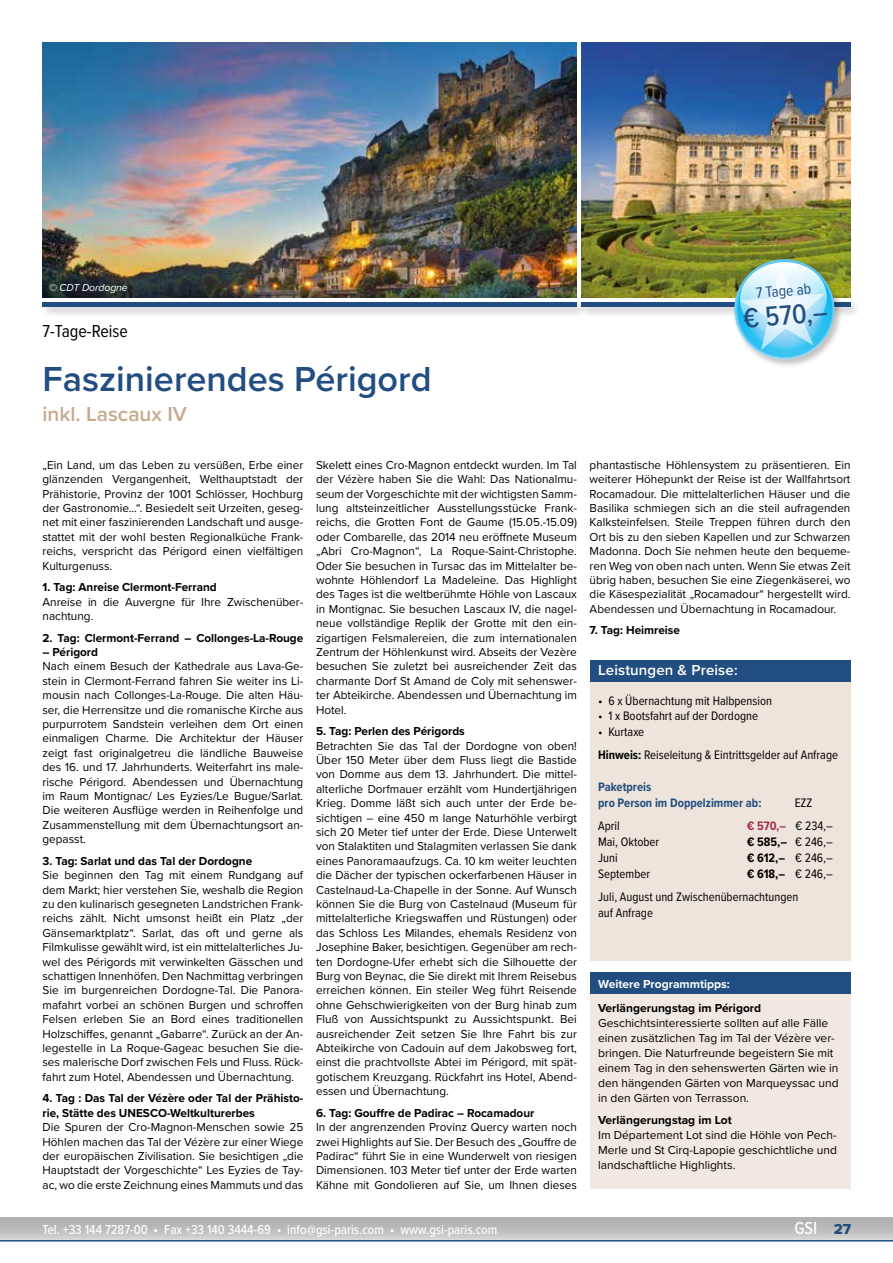
<style>
.page{position:relative;width:893px;height:1263px;background:#fff}
.page>*{position:absolute;margin:0;border:0;box-sizing:border-box;transform-origin:0 0}
.t1{font:600 36px "Proxima Nova";color:#224d80}
.t2{font:500 28.5px "Proxima Nova Cond";color:#224d80}
.t3{font:600 21px "Proxima Nova";color:#c6aa8e}
.t4{font:18px "Proxima Nova Cond";color:#000}
.t5{font:500 18px "Proxima Nova Cond";color:#fff}
.t6{font:15.6px "Proxima Nova Cond";color:#224d80}
.t7{font:600 15px "Proxima Nova";letter-spacing:.01em;color:#fff}
.t8{font:500 13.5px "Proxima Nova Cond";color:#fff}
.t9{font:12.75px/23.2px "Proxima Nova Cond";color:#000}
.t10{font:700 12.75px/15.8px "Proxima Nova Cond";color:#224d80}
.t11{font:700 12.75px "Proxima Nova Cond";color:#000}
.t12{font:700 12.75px "Proxima Nova Cond";color:#a53051}
.t13{font:12px/14.4px "Proxima Nova";color:#000;text-align:justify}
.t14{font:700 12px/14.4px "Proxima Nova";color:#000}
.t15{font:700 12px "Proxima Nova";color:#fff}
.t16{font:italic 10.5px "Proxima Nova";letter-spacing:-.01em;color:#fff}
.s1{font-weight:700}
.s2{font-weight:400;color:#000}
.s3{font-weight:400}
.s4{font-family:"Proxima Nova Extrabld";font-weight:400;font-size:15px;color:#224d80}
</style>
<div class="page">
<svg style="left:0;top:1218px;width:893px;height:21px;background:#bdbdbd"></svg>
<hr style="left:0;top:1240px;width:893px;height:1px;background:#224d80">
<div style="left:590px;top:682px;width:260px;height:279px;background:#ede4db"></div>
<img style="left:43px;top:43px;width:534px;height:255px">
<img style="left:581px;top:43px;width:269px;height:255px">
<div style="left:40px;top:299px;width:548px;height:19px;background:#000;opacity:.25"></div>
<hr style="left:43px;top:302px;width:534px;height:4px;background:#224d80">
<div style="left:579px;top:299px;width:283px;height:19px;background:#000;opacity:.25"></div>
<hr style="left:581px;top:302px;width:269px;height:4px;background:#224d80">
<div style="left:590px;top:660px;width:260px;height:22px;background:#224d80"></div>
<div style="left:732px;top:257px;width:112px;height:112px;background:#000;opacity:.25"></div>
<svg style="left:732px;top:257px;width:104px;height:104px"></svg>
<div style="left:590px;top:994px;width:260px;height:195px;background:#f0e8e1"></div>
<div style="left:590px;top:973px;width:260px;height:21px;background:#224d80"></div>
<p class="t16" style="left:49px;top:279px;width:80px">© CDT Dordogne</p>
<h3 class="t4" style="left:43px;top:318px;width:87px">7-Tage-Reise</h3>
<h1 class="t1" style="left:43px;top:352px;width:391px">Faszinierendes Périgord</h1>
<h3 class="t3" style="left:43px;top:398px;width:146px">inkl. Lascaux IV</h3>
<h3 class="t6" style="left:755px;top:282px;width:57px;rotate:-5deg">7 Tage ab</h3>
<h2 class="t2" style="left:742px;top:298px;width:86px;rotate:-5deg">€ 570,–</h2>
<p class="t13" style="left:43px;top:457px;width:262px">„Ein Land, um das Leben zu versüßen, Erbe einer glänzenden Vergangenheit, Welthauptstadt der Prähistorie, Provinz der 1001 Schlösser, Hochburg der Gastronomie...“. Besiedelt seit Urzeiten, geseg&shy;net mit einer faszinierenden Landschaft und ausge&shy;stattet mit der wohl besten Regionalküche Frank&shy;reichs, verspricht das Périgord einen vielfältigen Kulturgenuss.</p>
<p class="t14" style="left:43px;top:580px;width:176px">1. Tag: Anreise Clermont-Ferrand</p>
<p class="t13" style="left:43px;top:594px;width:262px">Anreise in die Auvergne für Ihre Zwischenüber&shy;nachtung.</p>
<p class="t14" style="left:43px;top:630px;width:262px">2. Tag: Clermont-Ferrand – Collonges-La-Rouge</p>
<p class="t14" style="left:43px;top:644px;width:57px">– Périgord</p>
<p class="t13" style="left:43px;top:659px;width:262px">Nach einem Besuch der Kathedrale aus Lava-Ge&shy;stein in Clermont-Ferrand fahren Sie weiter ins Li&shy;mousin nach Collonges-La-Rouge. Die alten Häu&shy;ser, die Herrensitze und die romanische Kirche aus purpurrotem Sandstein verleihen dem Ort einen einmaligen Charme. Die Architektur der Häuser zeigt fast originalgetreu die ländliche Bauweise des 16. und 17. Jahrhunderts. Weiterfahrt ins male&shy;rische Périgord. Abendessen und Übernachtung im Raum Montignac/ Les Eyzies/Le Bugue/Sarlat.<br>Die weiteren Ausflüge werden in Reihenfolge und Zusammenstellung mit dem Übernachtungsort an&shy;gepasst.</p>
<p class="t14" style="left:43px;top:853px;width:211px">3. Tag: Sarlat und das Tal der Dordogne</p>
<p class="t13" style="left:43px;top:867px;width:262px">Sie beginnen den Tag mit einem Rundgang auf dem Markt; hier verstehen Sie, weshalb die Region zu den kulinarisch gesegneten Landstrichen Frank&shy;reichs zählt. Nicht umsonst heißt ein Platz „der Gänsemarktplatz“. Sarlat, das oft und gerne als Filmkulisse gewählt wird, ist ein mittelalterliches Ju&shy;wel des Périgords mit verwinkelten Gässchen und schattigen Innenhöfen. Den Nachmittag verbringen Sie im burgenreichen Dordogne-Tal. Die Panora&shy;mafahrt vorbei an schönen Burgen und schroffen Felsen erleben Sie an Bord eines traditionellen Holzschiffes, genannt „Gabarre“. Zurück an der An&shy;legestelle in La Roque-Gageac besuchen Sie die&shy;ses malerische Dorf zwischen Fels und Fluss. Rück&shy;fahrt zum Hotel, Abendessen und Übernachtung.</p>
<p class="t14" style="left:43px;top:1091px;width:262px">4. Tag : Das Tal der Vézère oder Tal der Prähisto&shy;rie, Stätte des UNESCO-Weltkulturerbes</p>
<p class="t13" style="left:43px;top:1119px;width:262px">Die Spuren der Cro-Magnon-Menschen sowie 25<br>Höhlen machen das Tal der Vézère zur einer Wiege der europäischen Zivilisation. Sie besichtigen „die Hauptstadt der Vorgeschichte“ Les Eyzies de Tay&shy;ac, wo die erste Zeichnung eines Mammuts und das</p>
<p class="t13" style="left:316px;top:457px;width:262px">Skelett eines Cro-Magnon entdeckt wurden. Im Tal der Vézère haben Sie die Wahl: Das Nationalmu&shy;seum der Vorgeschichte mit der wichtigsten Samm&shy;lung altsteinzeitlicher Ausstellungsstücke Frank&shy;reichs, die Grotten Font de Gaume (15.05.-15.09) oder Combarelle, das 2014 neu eröffnete Museum „Abri Cro-Magnon“, La Roque-Saint-Christophe.<br>Oder Sie besuchen in Tursac das im Mittelalter be&shy;wohnte Höhlendorf La Madeleine. Das Highlight des Tages ist die weltberühmte Höhle von Lascaux in Montignac. Sie besuchen Lascaux IV, die nagel&shy;neue vollständige Replik der Grotte mit den ein&shy;zigartigen Felsmalereien, die zum internationalen Zentrum der Höhlenkunst wird. Abseits der Vezère besuchen Sie zuletzt bei ausreichender Zeit das charmante Dorf St Amand de Coly mit sehenswer&shy;ter Abteikirche. Abendessen und Übernachtung im Hotel.</p>
<p class="t14" style="left:316px;top:724px;width:150px">5. Tag: Perlen des Périgords</p>
<p class="t13" style="left:316px;top:738px;width:262px">Betrachten Sie das Tal der Dordogne von oben!<br>Über 150 Meter über dem Fluss liegt die Bastide von Domme aus dem 13. Jahrhundert. Die mittel&shy;alterliche Dorfmauer erzählt vom Hundertjährigen Krieg. Domme läßt sich auch unter der Erde be&shy;sichtigen – eine 450 m lange Naturhöhle verbirgt sich 20 Meter tief unter der Erde. Diese Unterwelt von Stalaktiten und Stalagmiten verlassen Sie dank eines Panoramaaufzugs. Ca. 10 km weiter leuchten die Dächer der typischen ockerfarbenen Häuser in Castelnaud-La-Chapelle in der Sonne. Auf Wunsch können Sie die Burg von Castelnaud (Museum für mittelalterliche Kriegswaffen und Rüstungen) oder das Schloss Les Milandes, ehemals Residenz von Josephine Baker, besichtigen. Gegenüber am rech&shy;ten Dordogne-Ufer erhebt sich die Silhouette der Burg von Beynac, die Sie direkt mit Ihrem Reisebus erreichen können. Ein steiler Weg führt Reisende ohne Gehschwierigkeiten von der Burg hinab zum Fluß von Aussichtspunkt zu Aussichtspunkt. Bei ausreichender Zeit setzen Sie Ihre Fahrt bis zur Abteikirche von Cadouin auf dem Jakobsweg fort, einst die prachtvollste Abtei im Périgord, mit spät&shy;gotischem Kreuzgang. Rückfahrt ins Hotel, Abend&shy;essen und Übernachtung.</p>
<p class="t14" style="left:316px;top:1105px;width:220px">6. Tag: Gouffre de Padirac – Rocamadour</p>
<p class="t13" style="left:316px;top:1119px;width:262px">In der angrenzenden Provinz Quercy warten noch zwei Highlights auf Sie. Der Besuch des „Gouffre de Padirac“ führt Sie in eine Wunderwelt von riesigen Dimensionen. 103 Meter tief unter der Erde warten Kähne mit Gondolieren auf Sie, um Ihnen dieses</p>
<p class="t13" style="left:590px;top:457px;width:262px">phantastische Höhlensystem zu präsentieren. Ein weiterer Höhepunkt der Reise ist der Wallfahrtsort Rocamadour. Die mittelalterlichen Häuser und die Basilika schmiegen sich an die steil aufragenden Kalksteinfelsen. Steile Treppen führen durch den Ort bis zu den sieben Kapellen und zur Schwarzen Madonna. Doch Sie nehmen heute den bequeme&shy;ren Weg von oben nach unten. Wenn Sie etwas Zeit übrig haben, besuchen Sie eine Ziegenkäserei, wo die Käsespezialität „Rocamadour“ hergestellt wird.<br>Abendessen und Übernachtung in Rocamadour.</p>
<p class="t14" style="left:590px;top:623px;width:92px">7. Tag: Heimreise</p>
<p class="t7" style="left:598px;top:659px;width:141px">Leistungen &amp; Preise:</p>
<p class="t9" style="left:598px;top:688px;width:175px">• 6 x Übernachtung mit Halbpension</p>
<p class="t9" style="left:598px;top:704px;width:162px">• 1 x Bootsfahrt auf der Dordogne</p>
<p class="t9" style="left:598px;top:720px;width:241px">• Kurtaxe<br><span class="s1">Hinweis:</span> Reiseleitung &amp; Eintrittsgelder auf Anfrage</p>
<p class="t10" style="left:598px;top:778px;width:165px">Paketpreis<br>pro Person im Doppelzimmer ab:</p>
<p class="t9" style="left:795px;top:790px;width:19px">EZZ</p>
<p class="t9" style="left:598px;top:814px;width:23px">April</p>
<p class="t12" style="left:747px;top:817px;width:87px">€ 570,– <span class="s2">€ 234,–</span></p>
<p class="t9" style="left:598px;top:830px;width:63px">Mai, Oktober</p>
<p class="t11" style="left:747px;top:832px;width:87px">€ 585,– <span class="s3">€ 246,–</span></p>
<p class="t9" style="left:598px;top:845px;width:21px">Juni</p>
<p class="t11" style="left:747px;top:848px;width:87px">€ 612,– <span class="s3">€ 246,–</span></p>
<p class="t9" style="left:598px;top:861px;width:54px">September</p>
<p class="t9" style="left:598px;top:861px;width:236px;text-indent:149px"><span class="s1">€ 618,–</span> € 246,–<br>Juli, August und Zwischenübernachtungen</p>
<p class="t9" style="left:598px;top:900px;width:56px">auf Anfrage</p>
<p class="t15" style="left:598px;top:975px;width:133px">Weitere Programmtipps:</p>
<p class="t14" style="left:598px;top:1000px;width:165px">Verlängerungstag im Périgord</p>
<p class="t13" style="left:598px;top:1015px;width:242px;line-height:15px;text-align:left">Geschichtsinteressierte sollten auf alle Fälle einen zusätzlichen Tag im Tal der Vézère ver&shy;bringen. Die Naturfreunde begeistern Sie mit einem Tag in den sehenswerten Gärten wie in den hängenden Gärten von Marqueyssac und in den Gärten von Terrasson.</p>
<p class="t14" style="left:598px;top:1113px;width:135px">Verlängerungstag im Lot</p>
<p class="t13" style="left:598px;top:1127px;width:240px;line-height:15px">Im Département Lot sind die Höhle von Pech-Merle und St Cirq-Lapopie geschichtliche und landschaftliche Highlights.</p>
<p class="t8" style="left:43px;top:1219px;width:456px">Tel. +33 144 7287-00 • Fax +33 140 3444-69 • info@gsi-paris.com • www.gsi-paris.com</p>
<h3 class="t5" style="left:794px;top:1214px;width:58px">GSI <span class="s4">27</span></h3>
</div>
